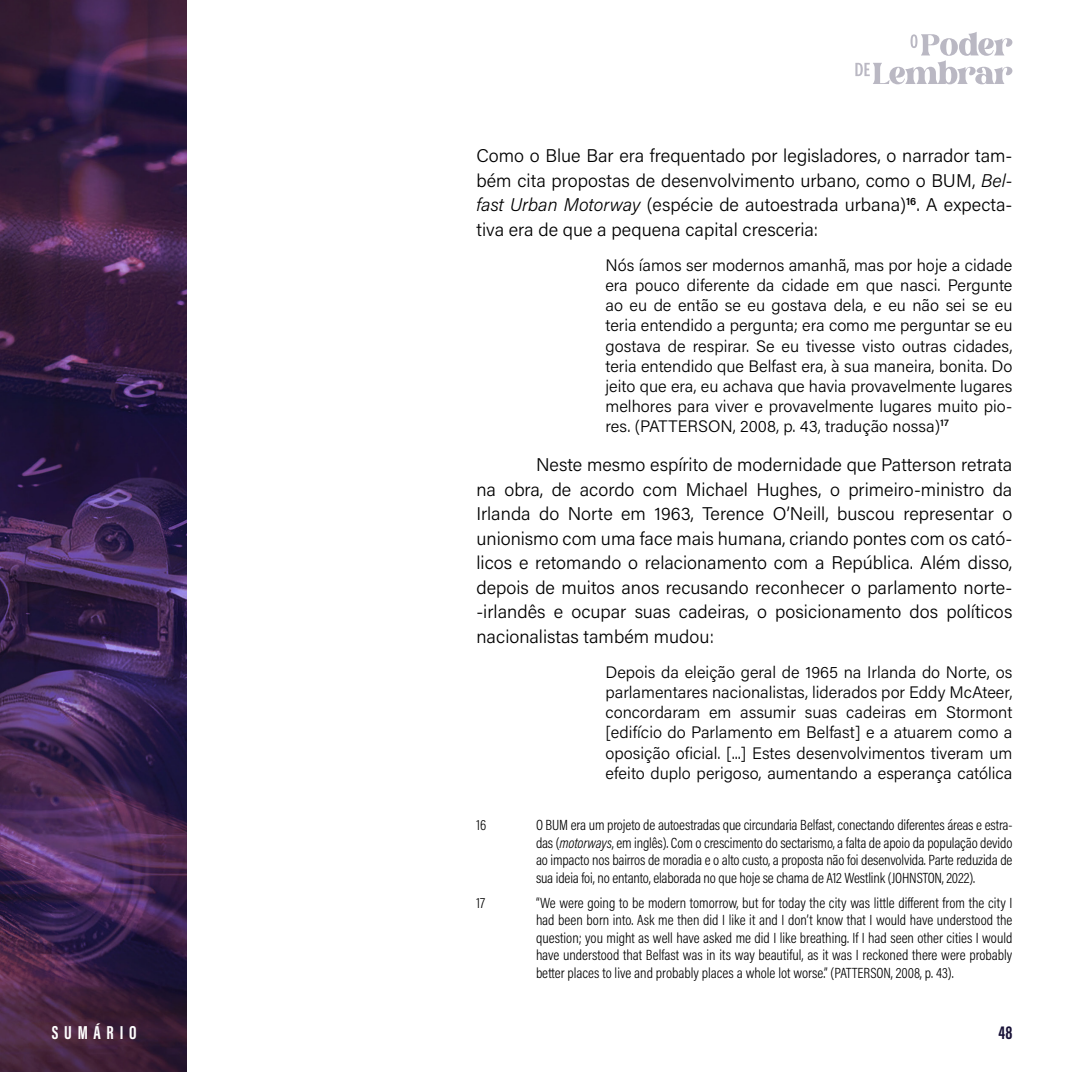
<style>
.page{position:relative;width:1072px;height:1072px;background:#fff}
.page>*{position:absolute;margin:0;border:0;box-sizing:border-box;transform-origin:0 0}
.t1{font:700 19.25px "Acumin Pro Extra Cond";letter-spacing:.3em;color:#fff}
.t2{font:700 19.25px "Acumin Pro Extra Cond";color:#181137}
.t3{font:300 18.38px/24.5px "Acumin Pro";color:#000;text-align:justify}
.t4{font:300 16.62px/20.1px "Acumin Pro";color:#000;text-align:justify}
.t5{font:300 14.88px/17.5px "Acumin Pro Cond";letter-spacing:-.005em;color:#000;text-align:justify}
.s1{font-style:italic}
</style>
<div class="page">
<img style="left:0;top:0;width:186px;height:1071px">
<svg style="left:855px;top:32px;width:157px;height:52px"></svg>
<p class="t3" style="left:476px;top:143px;width:537px">Como o Blue Bar era frequentado por legisladores, o narrador tam&shy;bém cita propostas de desenvolvimento urbano, como o BUM, <span class="s1">Bel&shy;fast Urban Motorway</span> (espécie de autoestrada urbana)<sup>16</sup>. A expecta&shy;tiva era de que a pequena capital cresceria:</p>
<p class="t4" style="left:605px;top:254px;width:408px">Nós íamos ser modernos amanhã, mas por hoje a cidade era pouco diferente da cidade em que nasci. Pergunte ao eu de então se eu gostava dela, e eu não sei se eu teria entendido a pergunta; era como me perguntar se eu gostava de respirar. Se eu tivesse visto outras cidades, teria entendido que Belfast era, à sua maneira, bonita. Do jeito que era, eu achava que havia provavelmente lugares melhores para viver e provavelmente lugares muito pio&shy;res. (PATTERSON, 2008, p. 43, tradução nossa)<sup>17</sup></p>
<p class="t3" style="left:476px;top:452px;width:537px;text-indent:60px">Neste mesmo espírito de modernidade que Patterson retrata na obra, de acordo com Michael Hughes, o primeiro-ministro da Irlanda do Norte em 1963, Terence O’Neill, buscou representar o unionismo com uma face mais humana, criando pontes com os cató&shy;licos e retomando o relacionamento com a República. Além disso, depois de muitos anos recusando reconhecer o parlamento norte--irlandês e ocupar suas cadeiras, o posicionamento dos políticos nacionalistas também mudou:</p>
<p class="t4" style="left:605px;top:661px;width:408px">Depois da eleição geral de 1965 na Irlanda do Norte, os parlamentares nacionalistas, liderados por Eddy McAteer, concordaram em assumir suas cadeiras em Stormont [edifício do Parlamento em Belfast] e a atuarem como a oposição oficial. [...] Estes desenvolvimentos tiveram um efeito duplo perigoso, aumentando a esperança católica</p>
<p class="t5" style="left:476px;top:816px;width:11px">16</p>
<p class="t5" style="left:536px;top:816px;width:478px">O BUM era um projeto de autoestradas que circundaria Belfast, conectando diferentes áreas e estra&shy;das (<span class="s1">motorways</span>, em inglês). Com o crescimento do sectarismo, a falta de apoio da população devido ao impacto nos bairros de moradia e o alto custo, a proposta não foi desenvolvida. Parte reduzida de sua ideia foi, no entanto, elaborada no que hoje se chama de A12 Westlink (JOHNSTON, 2022).</p>
<p class="t5" style="left:476px;top:893px;width:10px">17</p>
<p class="t5" style="left:536px;top:893px;width:478px">“We were going to be modern tomorrow, but for today the city was little different from the city I had been born into. Ask me then did I like it and I don’t know that I would have understood the question; you might as well have asked me did I like breathing. If I had seen other cities I would have understood that Belfast was in its way beautiful, as it was I reckoned there were probably better places to live and probably places a whole lot worse.” (PATTERSON, 2008, p. 43).</p>
<p class="t1" style="left:52px;top:1020px;width:86px">SUMÁRIO</p>
<p class="t2" style="left:998px;top:1020px;width:15px">48</p>
</div>
